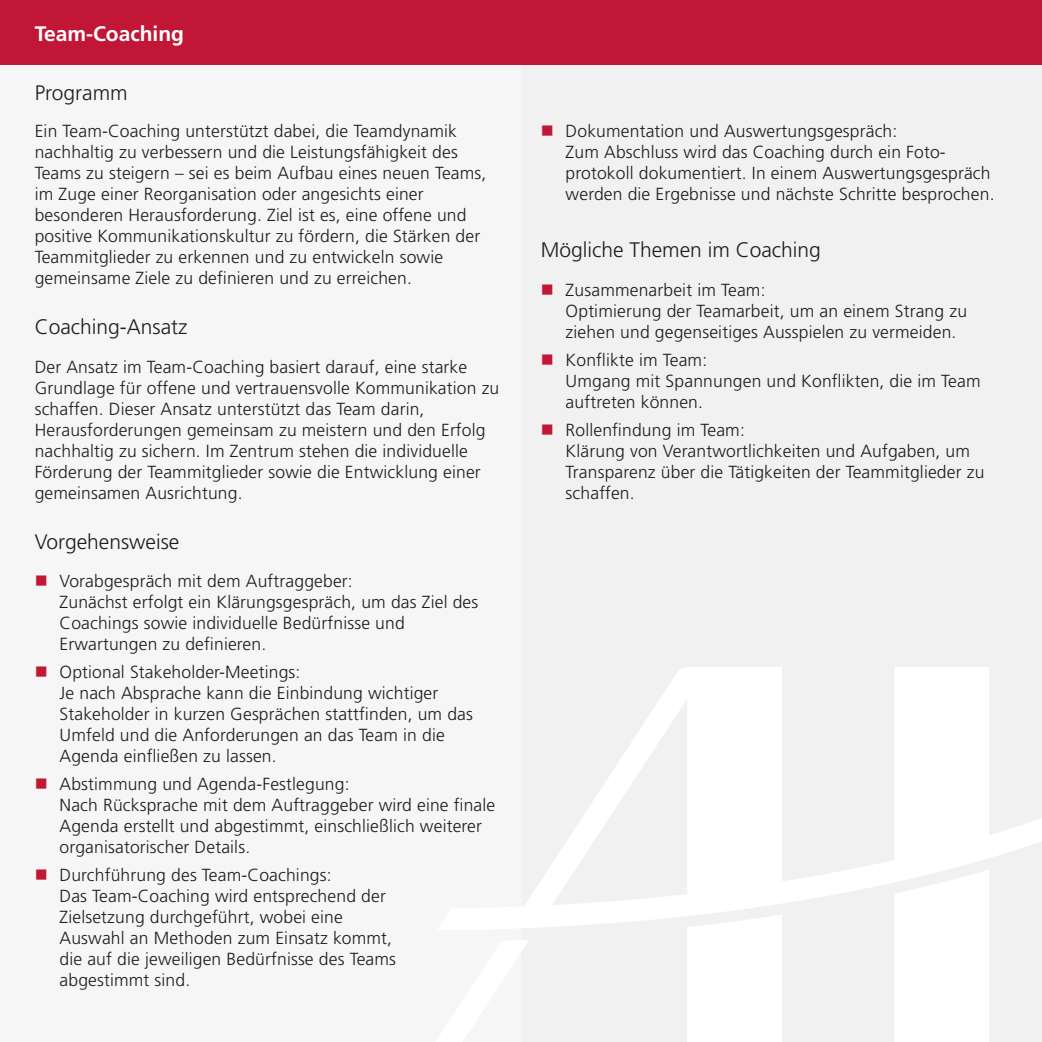
<style>
.page{position:relative;width:1042px;height:1042px;background:#fff}
.page>*{position:absolute;margin:0;border:0;box-sizing:border-box;transform-origin:0 0}
.t1{font:300 21px "Frutiger LT Pro";color:#1d1d1b}
.t2{font:700 21px "Frutiger LT Pro";color:#fff}
.t3{font:300 17.5px/21px "Frutiger LT Pro";letter-spacing:.01em;color:#1d1d1b}
</style>
<div class="page">
<div style="left:521px;top:64px;width:521px;height:978px;background:#f1f1f1"></div>
<div style="left:0;top:64px;width:521px;height:978px;background:#f6f6f6"></div>
<div style="left:0;top:0;width:1042px;height:64px;background:#c21636"></div>
<div style="left:688px;top:930px;width:94px;height:112px;background:#fff"></div>
<div style="left:895px;top:930px;width:94px;height:112px;background:#fff"></div>
<svg style="left:521px;top:940px;width:8px;height:11px"></svg>
<svg style="left:521px;top:667px;width:521px;height:263px"></svg>
<p class="t2" style="left:35px;top:25px;width:151px">Team-Coaching</p>
<p class="t1" style="left:35px;top:84px;width:94px">Programm</p>
<p class="t3" style="left:35px;top:122px;width:453px">Ein Team-Coaching unterstützt dabei, die Teamdynamik nachhaltig zu verbessern und die Leistungsfähigkeit des Teams zu steigern – sei es beim Aufbau eines neuen Teams, im Zuge einer Reorganisation oder angesichts einer besonderen Herausforderung. Ziel ist es, eine offene und positive Kommunikationskultur zu fördern, die Stärken der Teammitglieder zu erkennen und zu entwickeln sowie gemeinsame Ziele zu definieren und zu erreichen.</p>
<p class="t1" style="left:35px;top:318px;width:154px">Coaching-Ansatz</p>
<p class="t3" style="left:35px;top:358px;width:466px">Der Ansatz im Team-Coaching basiert darauf, eine starke Grundlage für offene und vertrauensvolle Kommunikation zu schaffen. Dieser Ansatz unterstützt das Team darin, Herausforderungen gemeinsam zu meistern und den Erfolg nachhaltig zu sichern. Im Zentrum stehen die individuelle Förderung der Teammitglieder sowie die Entwicklung einer gemeinsamen Ausrichtung.</p>
<p class="t1" style="left:35px;top:533px;width:146px">Vorgehensweise</p>
<p class="t3" style="left:60px;top:572px;width:420px">Vorabgespräch mit dem Auftraggeber:<br>Zunächst erfolgt ein Klärungsgespräch, um das Ziel des Coachings sowie individuelle Bedürfnisse und Erwartungen zu definieren.</p>
<p class="t3" style="left:60px;top:663px;width:415px">Optional Stakeholder-Meetings:<br>Je nach Absprache kann die Einbindung wichtiger Stakeholder in kurzen Gesprächen stattfinden, um das Umfeld und die Anforderungen an das Team in die Agenda einfließen zu lassen.</p>
<p class="t3" style="left:60px;top:775px;width:437px">Abstimmung und Agenda-Festlegung:<br>Nach Rücksprache mit dem Auftraggeber wird eine finale Agenda erstellt und abgestimmt, einschließlich weiterer organisatorischer Details.</p>
<p class="t3" style="left:60px;top:866px;width:338px">Durchführung des Team-Coachings:<br>Das Team-Coaching wird entsprechend der Zielsetzung durchgeführt, wobei eine Auswahl an Methoden zum Einsatz kommt, die auf die jeweiligen Bedürfnisse des Teams abgestimmt sind.</p>
<p class="t3" style="left:566px;top:122px;width:430px">Dokumentation und Auswertungsgespräch:<br>Zum Abschluss wird das Coaching durch ein Foto&shy;protokoll dokumentiert. In einem Auswertungsgespräch werden die Ergebnisse und nächste Schritte besprochen.</p>
<p class="t1" style="left:541px;top:241px;width:282px">Mögliche Themen im Coaching</p>
<p class="t3" style="left:566px;top:281px;width:403px">Zusammenarbeit im Team:<br>Optimierung der Teamarbeit, um an einem Strang zu ziehen und gegenseitiges Ausspielen zu vermeiden.</p>
<p class="t3" style="left:566px;top:351px;width:416px">Konflikte im Team:<br>Umgang mit Spannungen und Konflikten, die im Team auftreten können.</p>
<p class="t3" style="left:566px;top:421px;width:420px">Rollenfindung im Team:<br>Klärung von Verantwortlichkeiten und Aufgaben, um Transparenz über die Tätigkeiten der Teammitglieder zu schaffen.</p>
</div>
